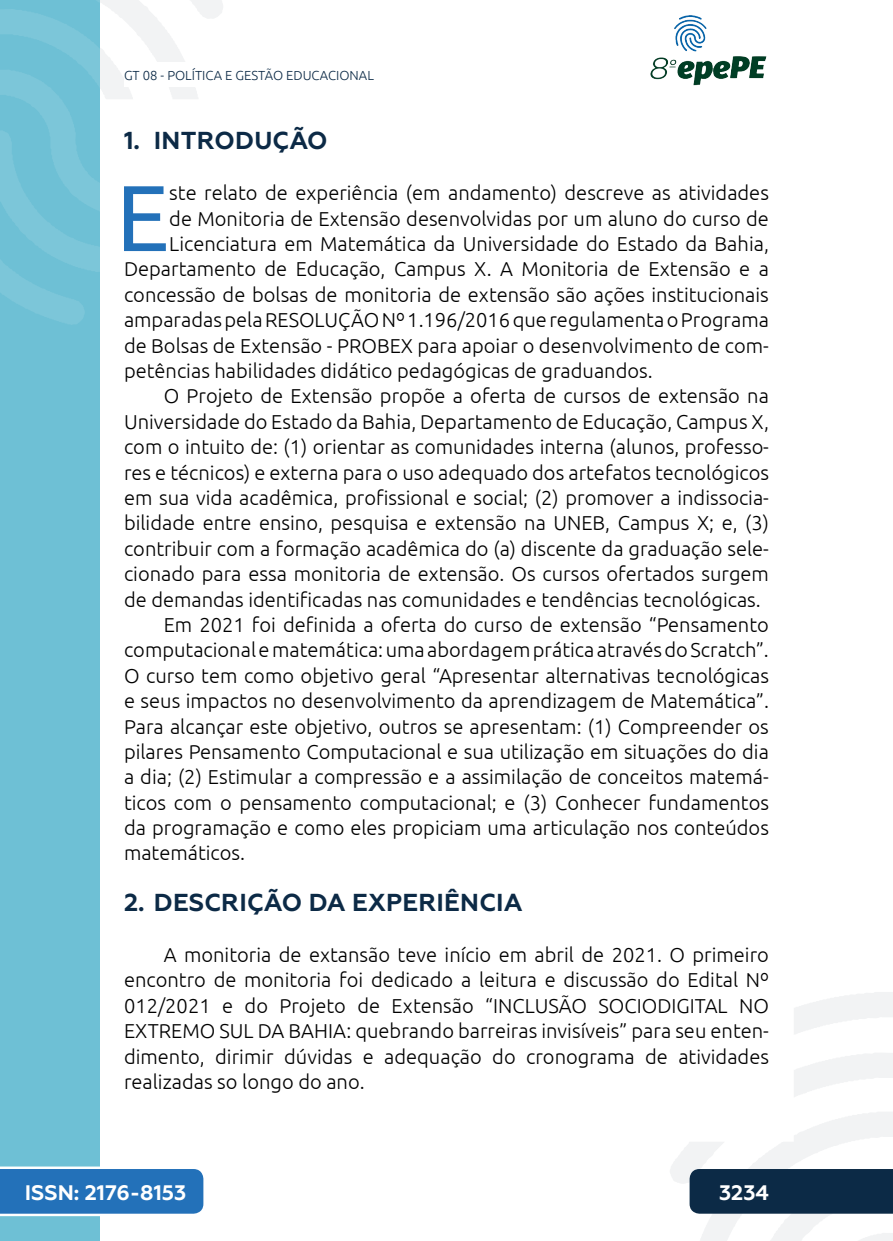
<style>
.page{position:relative;width:893px;height:1241px;background:#fff}
.page>*{position:absolute;margin:0;border:0;box-sizing:border-box;transform-origin:0 0}
._7_CAPITULAR{font:93.27px "Ubuntu";color:#2371b9}
._3_SUBTÍTULO{font:700 24.5px "Geometria";letter-spacing:.01em;color:#0c2a46}
.t1{font:700 21px "Geometria";color:#fff}
._5_CORPO{font:300 20.12px/25.4px "Ubuntu";color:#000;text-align:justify}
._7_CAPITULAR-2{font:300 20.12px "Ubuntu";color:#000}
.t2{font:300 13.12px "Ubuntu";color:#0c2a46}
</style>
<div class="page">
<svg style="left:670px;top:992px;width:223px;height:248px"></svg>
<svg style="left:99px;top:0;width:124px;height:324px"></svg>
<img style="left:650px;top:15px;width:117px;height:71px">
<div style="left:0;top:0;width:99px;height:1240px;background:#6ec0d5"></div>
<svg style="left:0;top:0;width:99px;height:325px"></svg>
<svg style="left:0;top:1166px;width:203px;height:49px;background:#367dbf"></svg>
<div style="left:690px;top:1168px;width:203px;height:45px;background:#0c2a46"></div>
<div style="left:124px;top:62px;width:516px;height:25px;background:#fff"></div>
<p class="t2" style="left:124px;top:67px;width:251px">GT 08 - POLÍTICA E GESTÃO EDUCACIONAL</p>
<p class="_3_SUBTÍTULO" style="left:124px;top:126px;width:205px">1. INTRODUÇÃO</p>
<p class="_7_CAPITULAR" style="left:116px;top:161px;width:55px">E</p>
<p class="_7_CAPITULAR-2" style="left:169px;top:181px;width:601px">ste relato de experiência (em andamento) descreve as atividades</p>
<p class="_7_CAPITULAR-2" style="left:169px;top:206px;width:601px">de Monitoria de Extensão desenvolvidas por um aluno do curso de</p>
<p class="_7_CAPITULAR-2" style="left:169px;top:232px;width:601px">Licenciatura em Matemática da Universidade do Estado da Bahia,</p>
<p class="_7_CAPITULAR-2" style="left:124px;top:257px;width:646px">Departamento de Educação, Campus X. A Monitoria de Extensão e a</p>
<p class="_7_CAPITULAR-2" style="left:124px;top:282px;width:646px">concessão de bolsas de monitoria de extensão são ações institucionais</p>
<p class="_7_CAPITULAR-2" style="left:124px;top:308px;width:646px">amparadas pela RESOLUÇÃO Nº 1.196/2016 que regulamenta o Programa</p>
<p class="_7_CAPITULAR-2" style="left:124px;top:333px;width:646px">de Bolsas de Extensão - PROBEX para apoiar o desenvolvimento de com-</p>
<p class="_7_CAPITULAR-2" style="left:124px;top:358px;width:530px">petências habilidades didático pedagógicas de graduandos.</p>
<p class="_5_CORPO" style="left:124px;top:383px;width:646px;text-indent:40px">O Projeto de Extensão propõe a oferta de cursos de extensão na Universidade do Estado da Bahia, Departamento de Educação, Campus X, com o intuito de: (1) orientar as comunidades interna (alunos, professo&shy;res e técnicos) e externa para o uso adequado dos artefatos tecnológicos em sua vida acadêmica, profissional e social; (2) promover a indissocia&shy;bilidade entre ensino, pesquisa e extensão na UNEB, Campus X; e, (3) contribuir com a formação acadêmica do (a) discente da graduação sele&shy;cionado para essa monitoria de extensão. Os cursos ofertados surgem de demandas identificadas nas comunidades e tendências tecnológicas.</p>
<p class="_5_CORPO" style="left:124px;top:611px;width:646px;text-indent:40px">Em 2021 foi definida a oferta do curso de extensão “Pensamento computacional e matemática: uma abordagem prática através do Scratch”.<br>O curso tem como objetivo geral “Apresentar alternativas tecnológicas e seus impactos no desenvolvimento da aprendizagem de Matemática”.<br>Para alcançar este objetivo, outros se apresentam: (1) Compreender os pilares Pensamento Computacional e sua utilização em situações do dia a dia; (2) Estimular a compressão e a assimilação de conceitos matemá&shy;ticos com o pensamento computacional; e (3) Conhecer fundamentos da programação e como eles propiciam uma articulação nos conteúdos matemáticos.</p>
<p class="_3_SUBTÍTULO" style="left:124px;top:888px;width:400px">2. DESCRIÇÃO DA EXPERIÊNCIA</p>
<p class="_5_CORPO" style="left:124px;top:941px;width:646px;text-indent:40px">A monitoria de extansão teve início em abril de 2021. O primeiro encontro de monitoria foi dedicado a leitura e discussão do Edital Nº 012/2021 e do Projeto de Extensão “INCLUSÃO SOCIODIGITAL NO EXTREMO SUL DA BAHIA: quebrando barreiras invisíveis” para seu enten&shy;dimento, dirimir dúvidas e adequação do cronograma de atividades realizadas so longo do ano.</p>
<p class="t1" style="left:25px;top:1179px;width:163px">ISSN: 2176-8153</p>
<p class="t1" style="left:719px;top:1179px;width:51px">3234</p>
</div>
